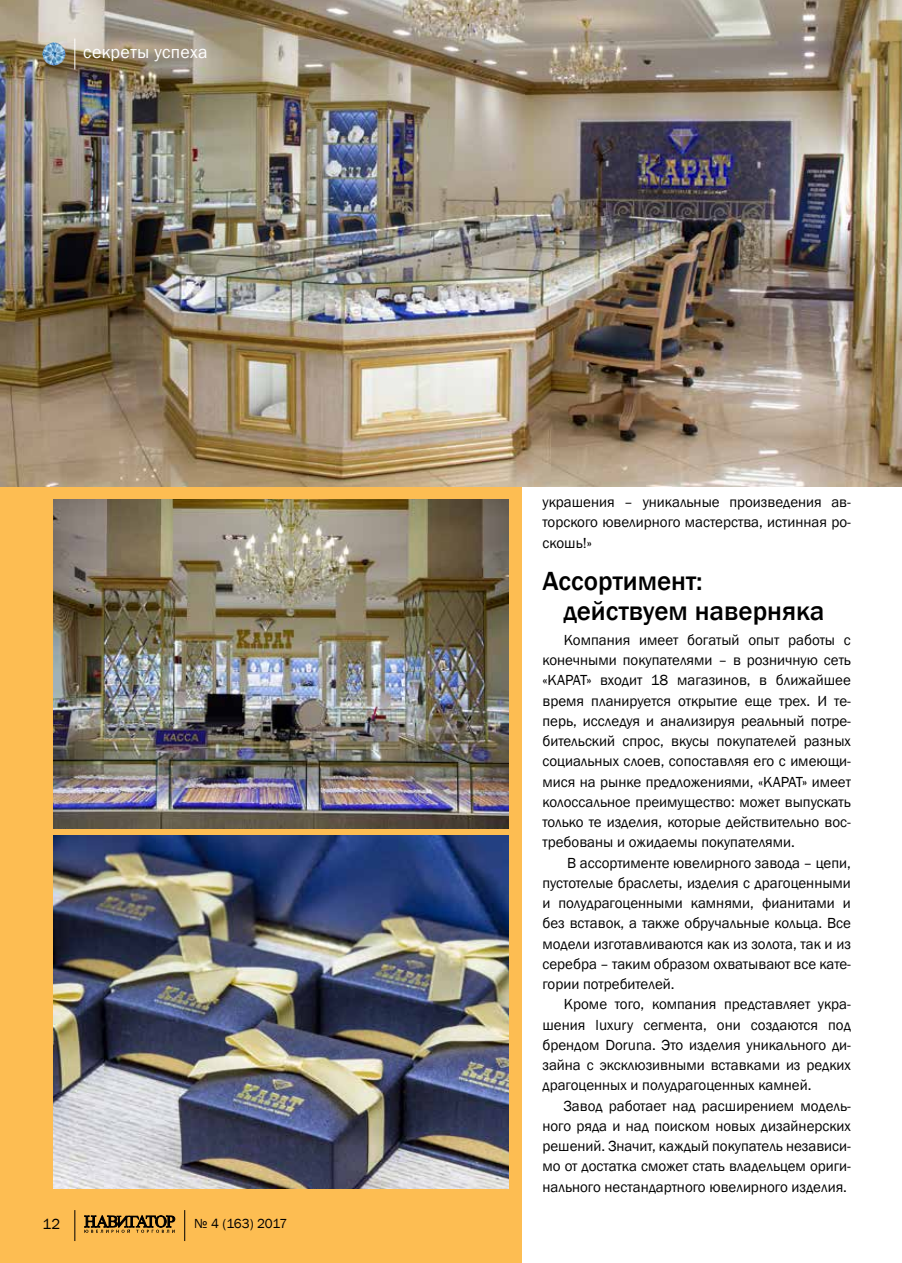
<style>
.page{position:relative;width:902px;height:1263px;background:#fff}
.page>*{position:absolute;margin:0;border:0;box-sizing:border-box;transform-origin:0 0}
.t1{font:500 27px/30px "Franklin Gothic";color:#000}
.t2{font:18px "Franklin Gothic";letter-spacing:.02em;color:#fff}
.t3{font:15px/20.2px "Franklin Gothic";color:#000;text-align:justify}
.t4{font:13.5px "Franklin Gothic";letter-spacing:-.035em;color:#000}
</style>
<div class="page">
<div style="left:0;top:451px;width:521px;height:812px;background:#fdbd52"></div>
<img style="left:0;top:0;width:901px;height:487px">
<img style="left:43px;top:43px;width:22px;height:22px;border-radius:11px">
<svg style="left:84px;top:1215px;width:91px;height:18px"></svg>
<hr style="left:184px;top:1210px;width:1px;height:31px;background:#000">
<hr style="left:74px;top:1210px;width:1px;height:31px;background:#000">
<hr style="left:74px;top:39px;width:1px;height:30px;background:#fff">
<img style="left:54px;top:499px;width:454px;height:330px">
<img style="left:54px;top:836px;width:454px;height:352px">
<p class="t2" style="left:83px;top:41px;width:126px">секреты успеха</p>
<p class="t3" style="left:43px;top:1214px;width:19px">12</p>
<p class="t4" style="left:194px;top:1215px;width:94px">№ 4 (163) 2017</p>
<p class="t3" style="left:542px;top:493px;width:310px;line-height:19.5px">украшения – уникальные произведения ав&shy;торского ювелирного мастерства, истинная ро-</p>
<p class="t3" style="left:542px;top:533px;width:51px">скошь!»</p>
<h1 class="t1" style="left:563px;top:567px;width:262px;text-indent:-21px">Ассортимент: действуем наверняка</h1>
<p class="t3" style="left:542px;top:630px;width:310px;text-indent:21px">Компания имеет богатый опыт работы с конечными покупателями – в розничную сеть «КАРАТ» входит 18 магазинов, в ближайшее время планируется открытие еще трех. И те&shy;перь, исследуя и анализируя реальный потре&shy;бительский спрос, вкусы покупателей разных социальных слоев, сопоставляя его с имеющи&shy;мися на рынке предложениями, «КАРАТ» имеет колоссальное преимущество: может выпускать только те изделия, которые действительно вос&shy;требованы и ожидаемы покупателями.</p>
<p class="t3" style="left:542px;top:853px;width:310px;text-indent:25px">В ассортименте ювелирного завода – цепи, пустотелые браслеты, изделия с драгоценными и полудрагоценными камнями, фианитами и без вставок, а также обручальные кольца. Все модели изготавливаются как из золота, так и из серебра – таким образом охватывают все кате&shy;гории потребителей.</p>
<p class="t3" style="left:542px;top:995px;width:310px;text-indent:21px">Кроме того, компания представляет укра&shy;шения luxury сегмента, они создаются под брендом Doruna. Это изделия уникального ди&shy;зайна с эксклюзивными вставками из редких драгоценных и полудрагоценных камней.</p>
<p class="t3" style="left:542px;top:1096px;width:310px;text-indent:21px">Завод работает над расширением модель&shy;ного ряда и над поиском новых дизайнерских решений. Значит, каждый покупатель независи&shy;мо от достатка сможет стать владельцем ориги&shy;нального нестандартного ювелирного изделия.</p>
</div>
